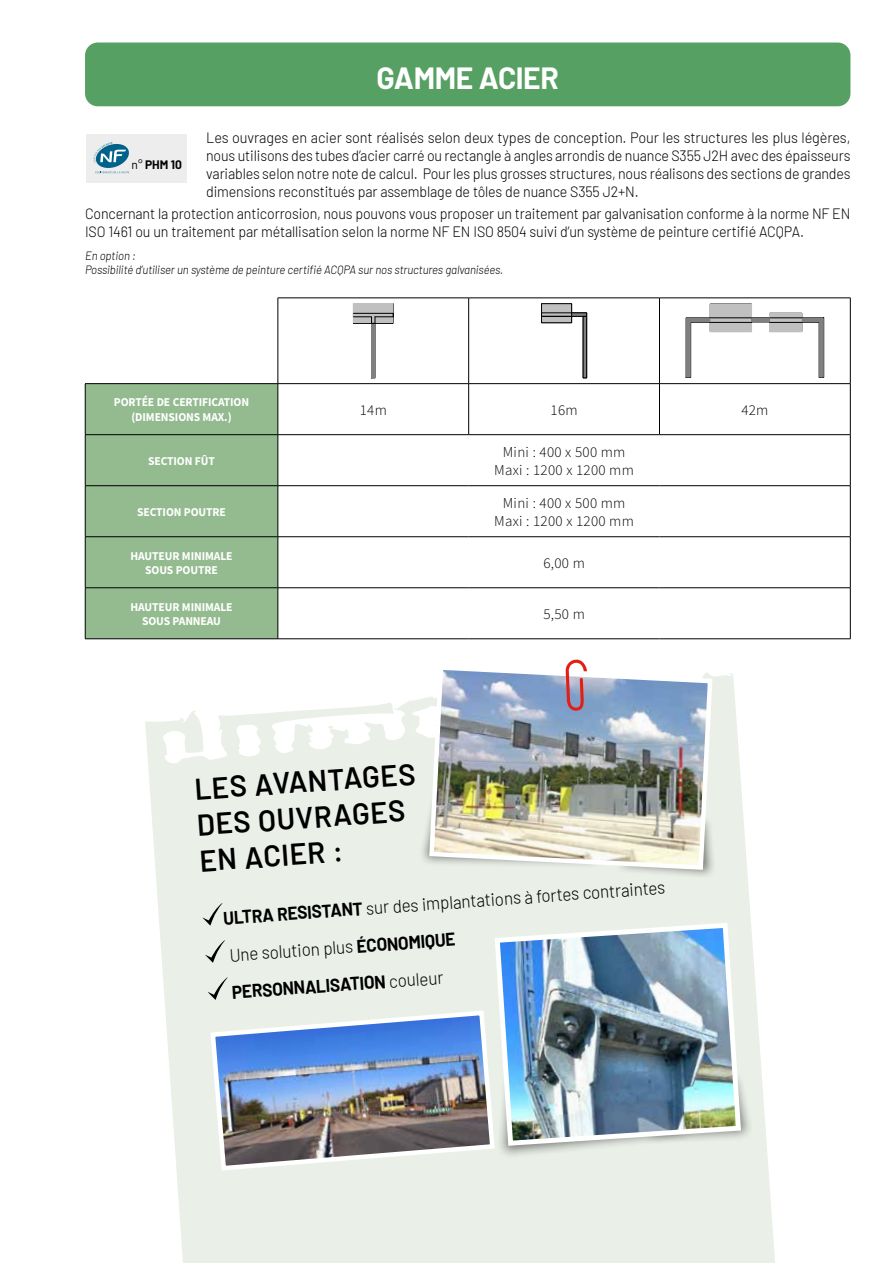
<style>
.page{position:relative;width:893px;height:1263px;background:#fff}
.page>*{position:absolute;margin:0;border:0;box-sizing:border-box;transform-origin:0 0}
.t1{font:600 30px/36px "Barlow";color:#000}
.t2{font:700 30px "Barlow";letter-spacing:-.015em;color:#fff}
.t3{font:300 18px/37.2px "Barlow";color:#000;scale:.95 1}
.t4{font:300 15px/18px "Barlow";letter-spacing:-.01em;color:#000;text-align:justify}
.t5{font:300 15px/18px "Barlow";letter-spacing:-.01em;color:#000;scale:.95 1}
.t6{font:300 15px/18px "Source Sans Pro";letter-spacing:.02em;color:#000;text-align:center}
.t7{font:700 12px/14.4px "Source Sans Pro";letter-spacing:-.01em;color:#fff;text-align:center}
.t8{font:italic 300 12px/14.4px "Barlow";letter-spacing:-.01em;color:#000;scale:.95 1}
.t9{font:700 12px "Barlow";color:#000}
.s1{font-weight:400}
.s2{font-weight:700}
</style>
<div class="page">
<div style="left:86px;top:384px;width:192px;height:254px;background:#93bb8f"></div>
<hr style="left:278px;top:298px;width:191px;height:1px;background:#000">
<hr style="left:278px;top:298px;width:1px;height:85px;background:#000">
<hr style="left:469px;top:298px;width:190px;height:1px;background:#000">
<hr style="left:468px;top:298px;width:1px;height:85px;background:#000">
<hr style="left:659px;top:298px;width:191px;height:1px;background:#000">
<hr style="left:659px;top:298px;width:1px;height:85px;background:#000">
<hr style="left:850px;top:298px;width:1px;height:85px;background:#000">
<hr style="left:85px;top:383px;width:193px;height:1px;background:#000">
<hr style="left:85px;top:384px;width:1px;height:50px;background:#000">
<hr style="left:278px;top:383px;width:191px;height:1px;background:#000">
<hr style="left:469px;top:383px;width:190px;height:1px;background:#000">
<hr style="left:468px;top:384px;width:1px;height:50px;background:#000">
<hr style="left:659px;top:383px;width:191px;height:1px;background:#000">
<hr style="left:659px;top:384px;width:1px;height:50px;background:#000">
<hr style="left:850px;top:384px;width:1px;height:50px;background:#000">
<hr style="left:85px;top:434px;width:193px;height:1px;background:#000">
<hr style="left:85px;top:435px;width:1px;height:50px;background:#000">
<hr style="left:278px;top:434px;width:191px;height:1px;background:#000">
<hr style="left:469px;top:434px;width:190px;height:1px;background:#000">
<hr style="left:659px;top:434px;width:191px;height:1px;background:#000">
<hr style="left:850px;top:435px;width:1px;height:50px;background:#000">
<hr style="left:85px;top:485px;width:193px;height:1px;background:#000">
<hr style="left:85px;top:486px;width:1px;height:50px;background:#000">
<hr style="left:278px;top:485px;width:191px;height:1px;background:#000">
<hr style="left:469px;top:485px;width:190px;height:1px;background:#000">
<hr style="left:659px;top:485px;width:191px;height:1px;background:#000">
<hr style="left:850px;top:486px;width:1px;height:50px;background:#000">
<hr style="left:85px;top:536px;width:193px;height:1px;background:#000">
<hr style="left:278px;top:536px;width:191px;height:1px;background:#000">
<hr style="left:469px;top:536px;width:190px;height:1px;background:#000">
<hr style="left:659px;top:536px;width:191px;height:1px;background:#000">
<hr style="left:850px;top:537px;width:1px;height:51px;background:#000">
<hr style="left:278px;top:587px;width:191px;height:1px;background:#000">
<hr style="left:469px;top:587px;width:190px;height:1px;background:#000">
<hr style="left:659px;top:587px;width:191px;height:1px;background:#000">
<hr style="left:850px;top:588px;width:1px;height:51px;background:#000">
<hr style="left:278px;top:638px;width:191px;height:1px;background:#000">
<hr style="left:469px;top:638px;width:190px;height:1px;background:#000">
<hr style="left:659px;top:638px;width:191px;height:1px;background:#000">
<hr style="left:278px;top:384px;width:1px;height:50px;background:#000">
<hr style="left:278px;top:435px;width:1px;height:50px;background:#000">
<hr style="left:278px;top:486px;width:1px;height:50px;background:#000">
<hr style="left:85px;top:537px;width:1px;height:51px;background:#000">
<hr style="left:85px;top:587px;width:193px;height:1px;background:#000">
<hr style="left:85px;top:588px;width:1px;height:51px;background:#000">
<hr style="left:85px;top:638px;width:193px;height:1px;background:#000">
<hr style="left:278px;top:537px;width:1px;height:51px;background:#000">
<hr style="left:278px;top:588px;width:1px;height:51px;background:#000">
<div style="left:353px;top:304px;width:40px;height:19px;background:#c0c0c0"></div>
<svg style="left:353px;top:313px;width:41px;height:65px"></svg>
<svg style="left:541px;top:304px;width:31px;height:19px"></svg>
<svg style="left:571px;top:316px;width:12px;height:62px"></svg>
<hr style="left:541px;top:316px;width:31px;height:1px;background:#000">
<div style="left:541px;top:304px;width:31px;height:19px;border:1px solid #000"></div>
<div style="left:583px;top:316px;width:4px;height:62px;border:1px solid #000"></div>
<div style="left:770px;top:313px;width:32px;height:19px;background:#c0c0c0"></div>
<div style="left:710px;top:304px;width:41px;height:28px;background:#c0c0c0"></div>
<svg style="left:686px;top:318px;width:24px;height:60px"></svg>
<svg style="left:801px;top:318px;width:23px;height:60px"></svg>
<hr style="left:751px;top:318px;width:19px;height:4px;background:#808080">
<hr style="left:770px;top:322px;width:32px;height:1px;background:#000">
<hr style="left:770px;top:318px;width:32px;height:1px;background:#000">
<hr style="left:710px;top:322px;width:41px;height:1px;background:#000">
<hr style="left:710px;top:318px;width:41px;height:1px;background:#000">
<div style="left:85px;top:43px;width:765px;height:63px;background:#55a062;border-radius:13px"></div>
<svg style="left:145px;top:673px;width:630px;height:590px;fill:#eaf0e8"></svg>
<div style="left:613px;top:814px;width:104px;height:65px;background:#000;opacity:.5"></div>
<div style="left:419px;top:787px;width:185px;height:81px;background:#000;opacity:.5"></div>
<div style="left:640px;top:1070px;width:114px;height:75px;background:#000;opacity:.5"></div>
<div style="left:496px;top:1072px;width:202px;height:87px;background:#000;opacity:.5"></div>
<img style="left:492px;top:920px;width:252px;height:228px">
<img style="left:427px;top:668px;width:288px;height:204px">
<svg style="left:566px;top:659px;width:21px;height:52px"></svg>
<svg style="left:203px;top:903px;width:19px;height:22px"></svg>
<svg style="left:205px;top:940px;width:20px;height:23px"></svg>
<svg style="left:208px;top:977px;width:20px;height:23px"></svg>
<div style="left:86px;top:134px;width:101px;height:49px;background:#ededed"></div>
<svg style="left:94px;top:142px;width:35px;height:31px"></svg>
<img style="left:208px;top:1008px;width:289px;height:165px">
<h1 class="t2" style="left:376px;top:56px;width:184px">GAMME ACIER</h1>
<p class="t4" style="left:206px;top:127px;width:646px">Les ouvrages en acier sont réalisés selon deux types de conception. Pour les structures les plus légères, nous utilisons des tubes d’acier carré ou rectangle à angles arrondis de nuance S355 J2H avec des épaisseurs variables selon notre note de calcul. Pour les plus grosses structures, nous réalisons des sections de grandes dimensions reconstitués par assemblage de tôles de nuance S355 J2+N.</p>
<p class="t5" style="left:85px;top:203px;width:807px">Concernant la protection anticorrosion, nous pouvons vous proposer un traitement par galvanisation conforme à la norme NF EN<br>ISO 1461 ou un traitement par métallisation selon la norme NF EN ISO 8504 suivi d’un système de peinture certifié ACQPA.</p>
<p class="t8" style="left:85px;top:247px;width:442px">En option :<br>Possibilité d’utiliser un système de peinture certifié ACQPA sur nos structures galvanisées.</p>
<p class="t9" style="left:132px;top:156px;width:52px"><span class="s1">n°</span> PHM 10</p>
<p class="t7" style="left:114px;top:395px;width:137px">PORTÉE DE CERTIFICATION (DIMENSIONS MAX.)</p>
<p class="t6" style="left:360px;top:401px;width:29px">14m</p>
<p class="t6" style="left:550px;top:401px;width:29px">16m</p>
<p class="t6" style="left:741px;top:401px;width:29px">42m</p>
<p class="t7" style="left:148px;top:453px;width:68px">SECTION FÛT</p>
<p class="t6" style="left:494px;top:443px;width:141px">Mini : 400 x 500 mm<br>Maxi : 1200 x 1200 mm</p>
<p class="t7" style="left:137px;top:504px;width:90px">SECTION POUTRE</p>
<p class="t6" style="left:494px;top:494px;width:141px">Mini : 400 x 500 mm<br>Maxi : 1200 x 1200 mm</p>
<p class="t7" style="left:130px;top:548px;width:104px">HAUTEUR MINIMALE<br>SOUS POUTRE</p>
<p class="t6" style="left:543px;top:554px;width:43px">6,00 m</p>
<p class="t7" style="left:130px;top:599px;width:104px">HAUTEUR MINIMALE<br>SOUS PANNEAU</p>
<p class="t6" style="left:543px;top:605px;width:43px">5,50 m</p>
<h1 class="t1" style="left:193px;top:769px;width:223px;rotate:-4deg">LES AVANTAGES<br>DES OUVRAGES<br>EN ACIER :</h1>
<p class="t3" style="left:222px;top:898px;width:468px;rotate:-4deg"><span class="s2">ULTRA RESISTANT</span> sur des implantations à fortes contraintes<br>Une solution plus <span class="s2">ÉCONOMIQUE<br>PERSONNALISATION</span> couleur</p>
</div>
